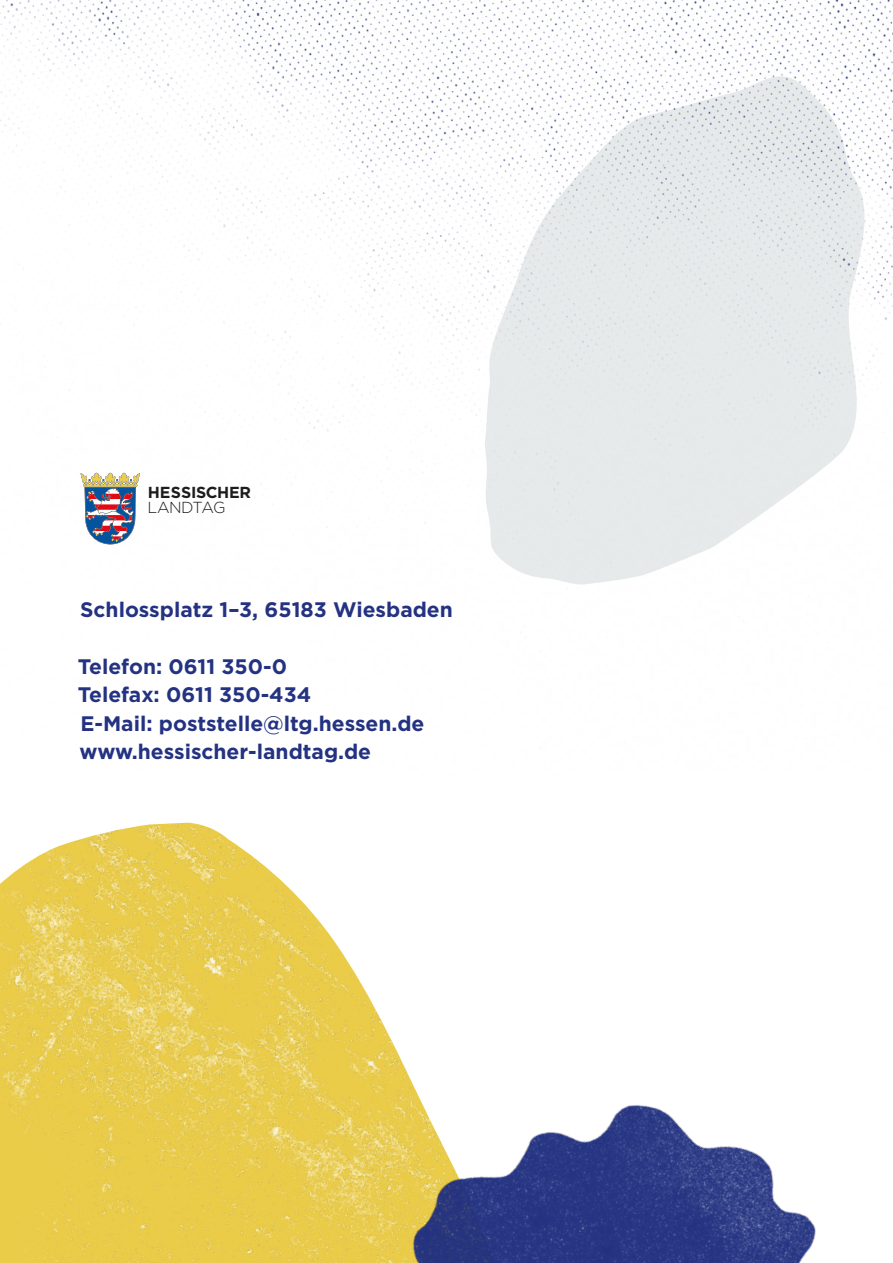
<style>
.page{position:relative;width:893px;height:1263px;background:#fff}
.page>*{position:absolute;margin:0;border:0;box-sizing:border-box;transform-origin:0 0}
.t1{font:700 21px/28.5px "Gotham";color:#243282}
.t2{font:700 15.9px "Gotham";letter-spacing:-.02em;color:#1d1d1b}
.t3{font:300 15.9px "Gotham";letter-spacing:-.05em;color:#1d1d1b}
</style>
<div class="page">
<img style="left:0;top:0;width:893px;height:585px">
<img style="left:0;top:823px;width:364px;height:440px">
<img style="left:364px;top:989px;width:452px;height:274px">
<svg style="left:81px;top:473px;width:59px;height:71px"></svg>
<p class="t2" style="left:148px;top:482px;width:105px">HESSISCHER</p>
<p class="t3" style="left:147px;top:499px;width:80px">LANDTAG</p>
<p class="t1" style="left:80px;top:594px;width:374px">Schlossplatz 1–3, 65183 Wiesbaden</p>
<p class="t1" style="left:78px;top:651px;width:348px">Telefon: 0611 350-0<br>Telefax: 0611 350-434<br>E-Mail: poststelle@ltg.hessen.de www.hessischer-landtag.de</p>
</div>
